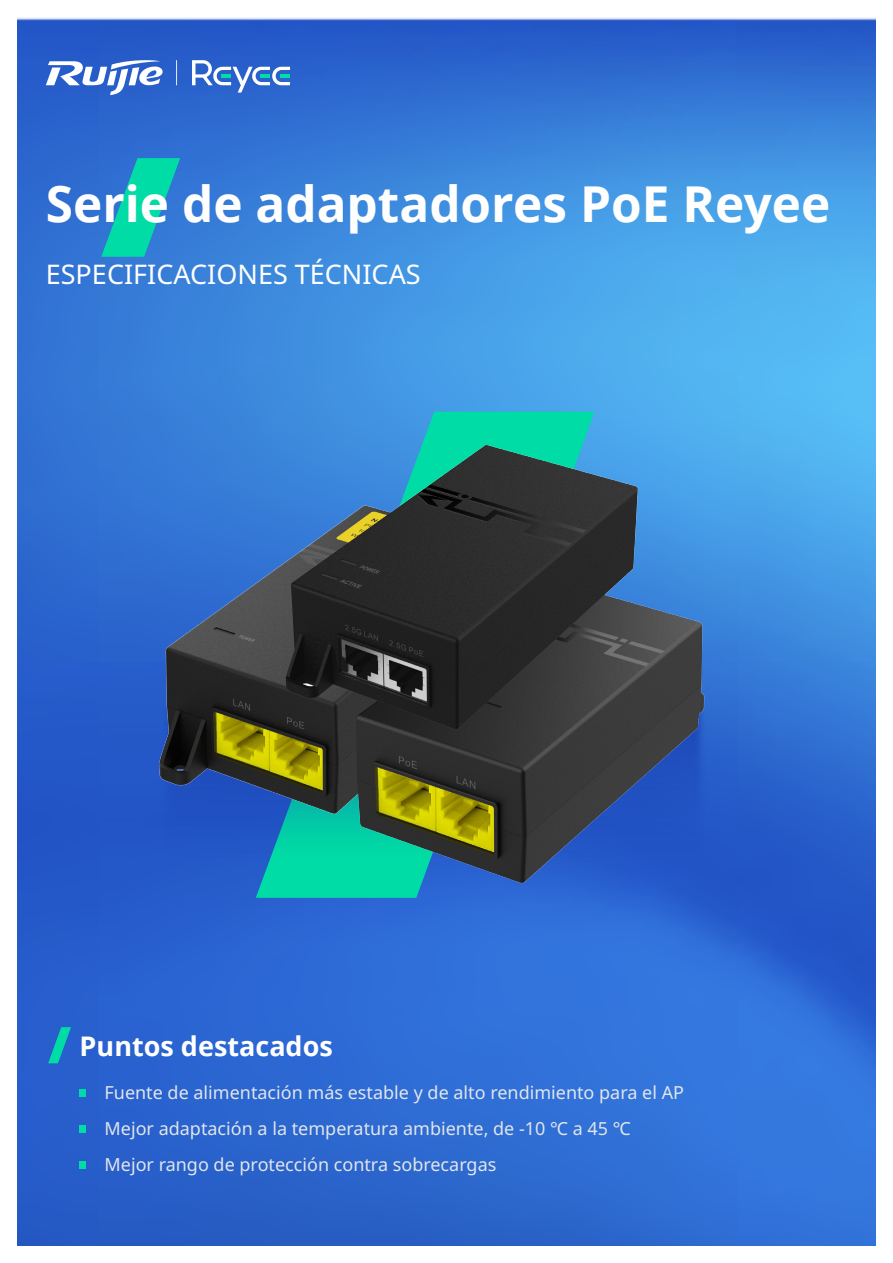
<style>
.page{position:relative;width:893px;height:1263px;background:#fff}
.page>*{position:absolute;margin:0;border:0;box-sizing:border-box;transform-origin:0 0}
.t1{font:700 49.5px "Noto Sans";color:#fff}
.t2{font:27px "Noto Sans";color:#fff}
.t3{font:700 27px "Noto Sans";color:#fff}
.t4{font:18px/35.8px "Noto Sans";color:#e1e6eb}
</style>
<div class="page">
<img style="left:17px;top:17px;width:859px;height:1229px">
<svg style="left:192px;top:60px;width:98px;height:33px"></svg>
<svg style="left:46px;top:60px;width:117px;height:35px"></svg>
<svg style="left:176px;top:60px;width:1px;height:25px"></svg>
<svg style="left:48px;top:1027px;width:23px;height:36px"></svg>
<div style="left:80px;top:1090px;width:6px;height:7px;background:#00dca5"></div>
<div style="left:80px;top:1125px;width:6px;height:7px;background:#00dca5"></div>
<div style="left:80px;top:1161px;width:6px;height:7px;background:#00dca5"></div>
<svg style="left:101px;top:158px;width:79px;height:98px;background:#16acba"></svg>
<svg style="left:326px;top:412px;width:260px;height:15px;background:#1abebd"></svg>
<img style="left:113px;top:656px;width:641px;height:326px">
<img style="left:142px;top:427px;width:577px;height:484px">
<p class="t1" style="left:46px;top:169px;width:786px">Serie de adaptadores PoE Reyee</p>
<p class="t2" style="left:46px;top:255px;width:376px">ESPECIFICACIONES TÉCNICAS</p>
<p class="t3" style="left:80px;top:1027px;width:255px">Puntos destacados</p>
<p class="t4" style="left:105px;top:1075px;width:581px">Fuente de alimentación más estable y de alto rendimiento para el AP<br>Mejor adaptación a la temperatura ambiente, de -10 ℃ a 45 ℃<br>Mejor rango de protección contra sobrecargas</p>
</div>
